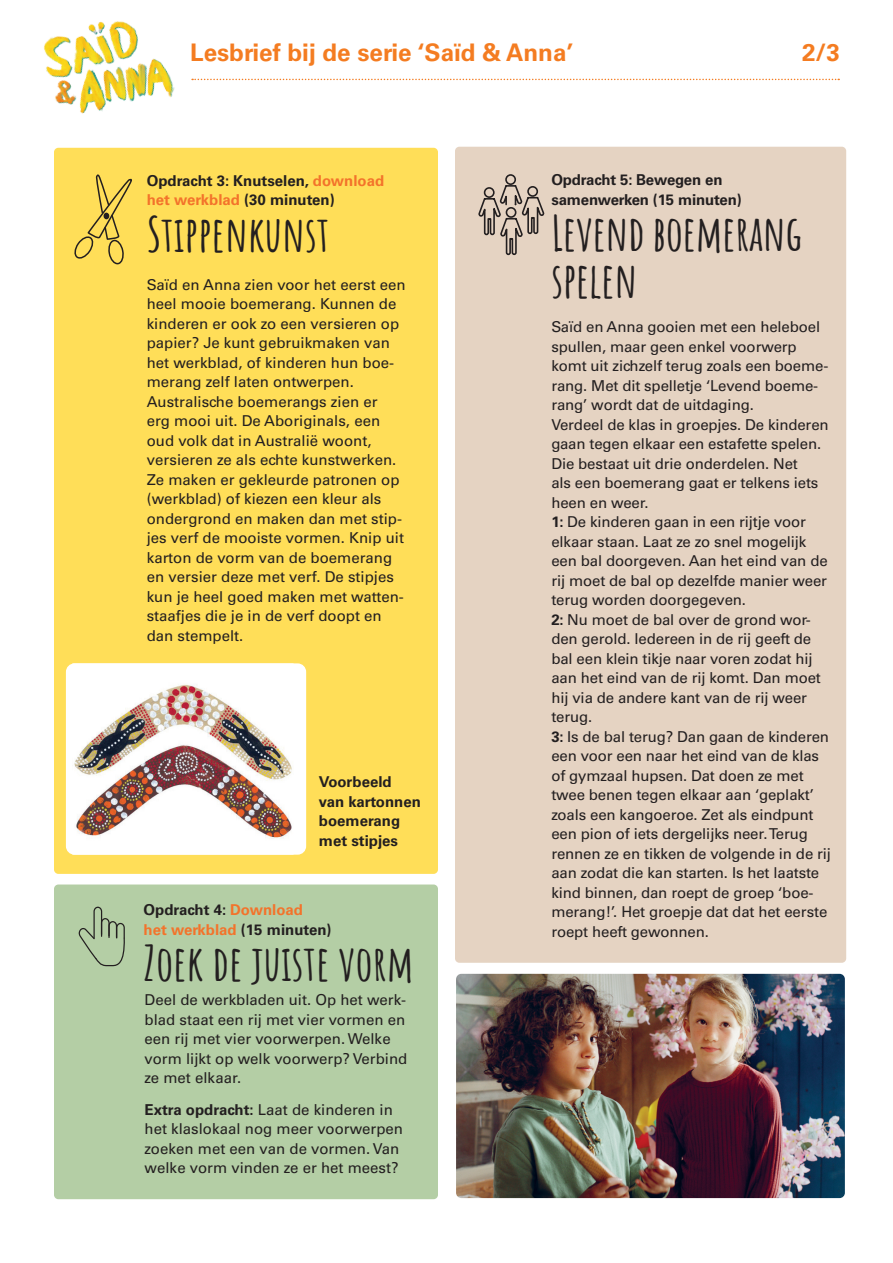
<style>
.page{position:relative;width:893px;height:1263px;background:#fff}
.page>*{position:absolute;margin:0;border:0;box-sizing:border-box;transform-origin:0 0}
.t1{font:700 48px/46.5px "Amatic SC";color:#231f20}
.t2{font:700 24.15px "Univers";color:#f47c21}
.t3{font:15px/19.5px "Univers";letter-spacing:-.01em;color:#231f20}
.t4{font:700 15px "Univers";color:#231f20}
.t5{font:700 15px "Univers";color:#f3732b}
.s1{color:#f3732b}
.s2{color:#231f20}
.s3{font-weight:700}
</style>
<div class="page">
<div style="left:455px;top:147px;width:391px;height:816px;background:#e5d3c2;border-radius:4px"></div>
<div style="left:54px;top:148px;width:384px;height:726px;background:#ffde58;border-radius:4px"></div>
<svg style="left:192px;top:79px;width:647px;height:1px"></svg>
<img style="left:44px;top:21px;width:131px;height:93px">
<div style="left:66px;top:663px;width:240px;height:192px;background:#fff;border-radius:9px"></div>
<img style="left:72px;top:663px;width:222px;height:192px">
<div style="left:54px;top:884px;width:384px;height:315px;background:#b4cea5;border-radius:4px"></div>
<img style="left:456px;top:974px;width:389px;height:224px">
<svg style="left:74px;top:174px;width:58px;height:91px"></svg>
<svg style="left:78px;top:906px;width:47px;height:61px"></svg>
<div style="left:505px;top:174px;width:11px;height:11px;border:2px solid #231f20;border-radius:50%"></div>
<svg style="left:478px;top:177px;width:67px;height:79px"></svg>
<p class="t2" style="left:190px;top:38px;width:385px">Lesbrief bij de serie ‘Saïd &amp; Anna’</p>
<p class="t2" style="left:802px;top:38px;width:39px">2/3</p>
<p class="t4" style="left:147px;top:172px;width:239px">Opdracht 3: Knutselen, <span class="s1">download</span></p>
<p class="t5" style="left:147px;top:191px;width:190px">het werkblad <span class="s2">(30 minuten)</span></p>
<p class="t1" style="left:147px;top:207px;width:184px">Stippenkunst</p>
<p class="t3" style="left:147px;top:275px;width:261px">Saïd en Anna zien voor het eerst een heel mooie boemerang. Kunnen de kinderen er ook zo een versieren op papier? Je kunt gebruikmaken van het werkblad, of kinderen hun boe&shy;merang zelf laten ontwerpen.</p>
<p class="t3" style="left:147px;top:392px;width:259px">Australische boemerangs zien er erg mooi uit. De Aboriginals, een oud volk dat in Australië woont, versieren ze als echte kunstwerken.<br>Ze maken er gekleurde patronen op (werkblad) of kiezen een kleur als ondergrond en maken dan met stip&shy;jes verf de mooiste vormen. Knip uit karton de vorm van de boemerang en versier deze met verf. De stipjes kun je heel goed maken met watten&shy;staafjes die je in de verf doopt en dan stempelt.</p>
<p class="t4" style="left:319px;top:773px;width:74px">Voorbeeld</p>
<p class="t4" style="left:319px;top:793px;width:103px">van kartonnen</p>
<p class="t4" style="left:319px;top:812px;width:83px">boemerang</p>
<p class="t4" style="left:319px;top:832px;width:81px">met stipjes</p>
<p class="t4" style="left:144px;top:901px;width:161px">Opdracht 4: <span class="s1">Download</span></p>
<p class="t5" style="left:144px;top:920px;width:190px">het werkblad <span class="s2">(15 minuten)</span></p>
<p class="t1" style="left:144px;top:937px;width:272px">Zoek de juiste vorm</p>
<p class="t3" style="left:145px;top:990px;width:264px">Deel de werkbladen uit. Op het werk&shy;blad staat een rij met vier vormen en een rij met vier voorwerpen. Welke vorm lijkt op welk voorwerp? Verbind ze met elkaar.</p>
<p class="t3" style="left:145px;top:1100px;width:260px"><span class="s3">Extra opdracht:</span> Laat de kinderen in het klaslokaal nog meer voorwerpen zoeken met een van de vormen. Van welke vorm vinden ze er het meest?</p>
<p class="t4" style="left:551px;top:171px;width:173px">Opdracht 5: Bewegen en</p>
<p class="t4" style="left:551px;top:191px;width:192px">samenwerken (15 minuten)</p>
<p class="t1" style="left:551px;top:207px;width:252px">Levend boemerang spelen</p>
<p class="t3" style="left:551px;top:317px;width:278px">Saïd en Anna gooien met een heleboel spullen, maar geen enkel voorwerp komt uit zichzelf terug zoals een boeme&shy;rang. Met dit spelletje ‘Levend boeme&shy;rang’ wordt dat de uitdaging.</p>
<p class="t3" style="left:551px;top:415px;width:279px">Verdeel de klas in groepjes. De kinderen gaan tegen elkaar een estafette spelen.<br>Die bestaat uit drie onderdelen. Net<br>als een boemerang gaat er telkens iets heen en weer.</p>
<p class="t3" style="left:551px;top:512px;width:278px"><span class="s3">1:</span> De kinderen gaan in een rijtje voor elkaar staan. Laat ze zo snel mogelijk een bal doorgeven. Aan het eind van de rij moet de bal op dezelfde manier weer terug worden doorgegeven.</p>
<p class="t3" style="left:551px;top:610px;width:271px"><span class="s3">2:</span> Nu moet de bal over de grond wor&shy;den gerold. Iedereen in de rij geeft de bal een klein tikje naar voren zodat hij aan het eind van de rij komt. Dan moet hij via de andere kant van de rij weer terug.</p>
<p class="t3" style="left:551px;top:727px;width:281px"><span class="s3">3:</span> Is de bal terug? Dan gaan de kinderen een voor een naar het eind van de klas of gymzaal hupsen. Dat doen ze met twee benen tegen elkaar aan ‘geplakt’ zoals een kangoeroe. Zet als eindpunt een pion of iets dergelijks neer. Terug rennen ze en tikken de volgende in de rij aan zodat die kan starten. Is het laatste kind binnen, dan roept de groep ‘boe&shy;merang!’. Het groepje dat dat het eerste roept heeft gewonnen.</p>
</div>
